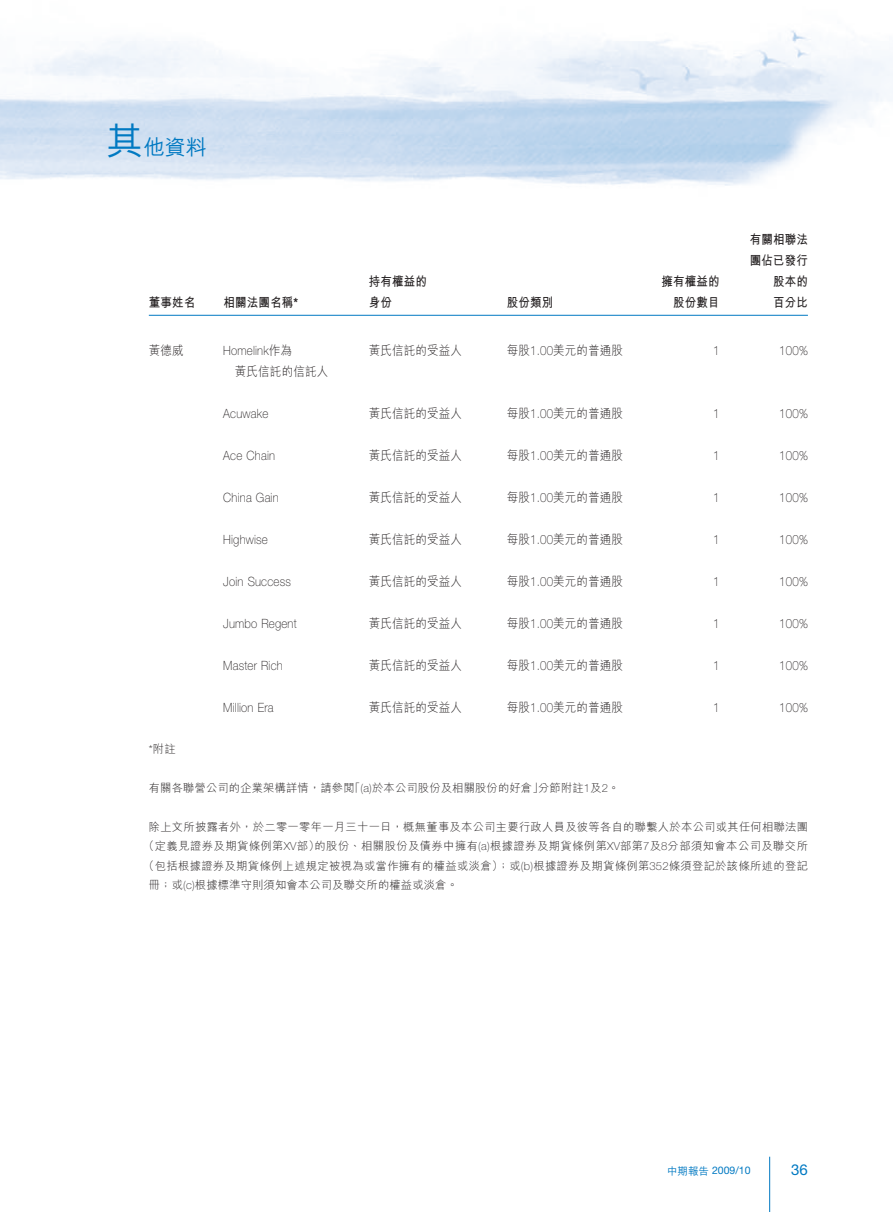
<style>
.page{position:relative;width:893px;height:1212px;background:#fff}
.page>*{position:absolute;margin:0;border:0;box-sizing:border-box;transform-origin:0 0}
.t1{font:500 21px "M Hei HK";color:#0079c2}
.t2{font:15px "Helvetica Neue LT Std";color:#0079c2}
.t3{font:300 12.75px "M Hei HK";letter-spacing:.015em;color:#231f20;scale:.9 1}
.t4{font:100 12.75px "Helvetica Neue LT Std";letter-spacing:.015em;color:#231f20;scale:.9 1}
.t5{font:700 12.75px/21px "M Hei HK";letter-spacing:.015em;color:#231f20;scale:.9 1}
.t6{font:300 11.25px "M Hei HK";letter-spacing:.03em;color:#231f20}
.t7{font:10.5px "Helvetica Neue LT Std";color:#0079c2}
.s1{font-size:37.5px}
.s2{font-family:"Helvetica Neue LT Std"}
.s3{font-family:"M Hei HK";font-weight:300}
.s4{font-family:"Helvetica Neue LT Std";font-weight:100}
.s5{font-family:"M Hei HK";font-weight:500}
</style>
<div class="page">
<hr style="left:769px;top:1157px;width:1px;height:55px;background:#0079c2">
<hr style="left:149px;top:315px;width:659px;height:1px;background:#0079c2">
<p class="t1" style="left:106px;top:132px;width:102px"><span class="s1">其</span>他資料</p>
<p class="t5" style="left:750px;top:228px;width:66px">有關相聯法團佔已發行</p>
<p class="t5" style="left:369px;top:270px;width:66px">持有權益的</p>
<p class="t5" style="left:661px;top:270px;width:66px">擁有權益的</p>
<p class="t5" style="left:773px;top:270px;width:40px">股本的</p>
<p class="t5" style="left:149px;top:291px;width:53px">董事姓名</p>
<p class="t5" style="left:223px;top:291px;width:84px">相關法團名稱<span class="s2">*</span></p>
<p class="t5" style="left:369px;top:291px;width:27px">身份</p>
<p class="t5" style="left:507px;top:291px;width:53px">股份類別</p>
<p class="t5" style="left:673px;top:291px;width:53px">股份數目</p>
<p class="t5" style="left:773px;top:291px;width:40px">百分比</p>
<p class="t3" style="left:149px;top:341px;width:40px">黃德威</p>
<p class="t4" style="left:223px;top:343px;width:78px">Homelink<span class="s3">作為</span></p>
<p class="t3" style="left:369px;top:341px;width:105px">黃氏信託的受益人</p>
<p class="t3" style="left:507px;top:341px;width:131px">每股<span class="s4">1.00</span>美元的普通股</p>
<p class="t4" style="left:713px;top:343px;width:9px">1</p>
<p class="t4" style="left:779px;top:343px;width:33px">100%</p>
<p class="t3" style="left:235px;top:362px;width:105px">黃氏信託的信託人</p>
<p class="t4" style="left:223px;top:406px;width:51px">Acuwake</p>
<p class="t3" style="left:369px;top:404px;width:105px">黃氏信託的受益人</p>
<p class="t3" style="left:507px;top:404px;width:131px">每股<span class="s4">1.00</span>美元的普通股</p>
<p class="t4" style="left:713px;top:406px;width:9px">1</p>
<p class="t4" style="left:779px;top:406px;width:33px">100%</p>
<p class="t4" style="left:223px;top:448px;width:59px">Ace Chain</p>
<p class="t3" style="left:369px;top:446px;width:105px">黃氏信託的受益人</p>
<p class="t3" style="left:507px;top:446px;width:131px">每股<span class="s4">1.00</span>美元的普通股</p>
<p class="t4" style="left:713px;top:448px;width:9px">1</p>
<p class="t4" style="left:779px;top:448px;width:33px">100%</p>
<p class="t4" style="left:223px;top:490px;width:63px">China Gain</p>
<p class="t3" style="left:369px;top:488px;width:105px">黃氏信託的受益人</p>
<p class="t3" style="left:507px;top:488px;width:131px">每股<span class="s4">1.00</span>美元的普通股</p>
<p class="t4" style="left:713px;top:490px;width:9px">1</p>
<p class="t4" style="left:779px;top:490px;width:33px">100%</p>
<p class="t4" style="left:223px;top:532px;width:51px">Highwise</p>
<p class="t3" style="left:369px;top:530px;width:105px">黃氏信託的受益人</p>
<p class="t3" style="left:507px;top:530px;width:131px">每股<span class="s4">1.00</span>美元的普通股</p>
<p class="t4" style="left:713px;top:532px;width:9px">1</p>
<p class="t4" style="left:779px;top:532px;width:33px">100%</p>
<p class="t4" style="left:223px;top:574px;width:77px">Join Success</p>
<p class="t3" style="left:369px;top:572px;width:105px">黃氏信託的受益人</p>
<p class="t3" style="left:507px;top:572px;width:131px">每股<span class="s4">1.00</span>美元的普通股</p>
<p class="t4" style="left:713px;top:574px;width:9px">1</p>
<p class="t4" style="left:779px;top:574px;width:33px">100%</p>
<p class="t4" style="left:223px;top:616px;width:83px">Jumbo Regent</p>
<p class="t3" style="left:369px;top:614px;width:105px">黃氏信託的受益人</p>
<p class="t3" style="left:507px;top:614px;width:131px">每股<span class="s4">1.00</span>美元的普通股</p>
<p class="t4" style="left:713px;top:616px;width:9px">1</p>
<p class="t4" style="left:779px;top:616px;width:33px">100%</p>
<p class="t4" style="left:223px;top:658px;width:68px">Master Rich</p>
<p class="t3" style="left:369px;top:656px;width:105px">黃氏信託的受益人</p>
<p class="t3" style="left:507px;top:656px;width:131px">每股<span class="s4">1.00</span>美元的普通股</p>
<p class="t4" style="left:713px;top:658px;width:9px">1</p>
<p class="t4" style="left:779px;top:658px;width:33px">100%</p>
<p class="t4" style="left:223px;top:700px;width:57px">Million Era</p>
<p class="t3" style="left:369px;top:698px;width:105px">黃氏信託的受益人</p>
<p class="t3" style="left:507px;top:698px;width:131px">每股<span class="s4">1.00</span>美元的普通股</p>
<p class="t4" style="left:713px;top:700px;width:9px">1</p>
<p class="t4" style="left:779px;top:700px;width:33px">100%</p>
<p class="t6" style="left:149px;top:741px;width:28px"><span class="s4">*</span>附註</p>
<p class="t6" style="left:149px;top:780px;width:472px">有關各聯營公司的企業架構詳情，請參閱「<span class="s4">(a)</span>於本公司股份及相關股份的好倉」分節附註<span class="s4">1</span>及<span class="s4">2</span>。</p>
<p class="t6" style="left:149px;top:819px;width:661px">除上文所披露者外，於二零一零年一月三十一日，概無董事及本公司主要行政人員及彼等各自的聯繫人於本公司或其任何相聯法團</p>
<p class="t6" style="left:143px;top:838px;width:666px">（定義見證券及期貨條例第<span class="s4">XV</span>部）的股份、相關股份及債券中擁有<span class="s4">(a)</span>根據證券及期貨條例第<span class="s4">XV</span>部第<span class="s4">7</span>及<span class="s4">8</span>分部須知會本公司及聯交所</p>
<p class="t6" style="left:143px;top:858px;width:666px">（包括根據證券及期貨條例上述規定被視為或當作擁有的權益或淡倉）；或<span class="s4">(b)</span>根據證券及期貨條例第<span class="s4">352</span>條須登記於該條所述的登記</p>
<p class="t6" style="left:149px;top:877px;width:311px">冊；或<span class="s4">(c)</span>根據標準守則須知會本公司及聯交所的權益或淡倉。</p>
<p class="t7" style="left:667px;top:1164px;width:85px"><span class="s5">中期報告</span> 2009/10</p>
<p class="t2" style="left:791px;top:1160px;width:18px">36</p>
</div>
